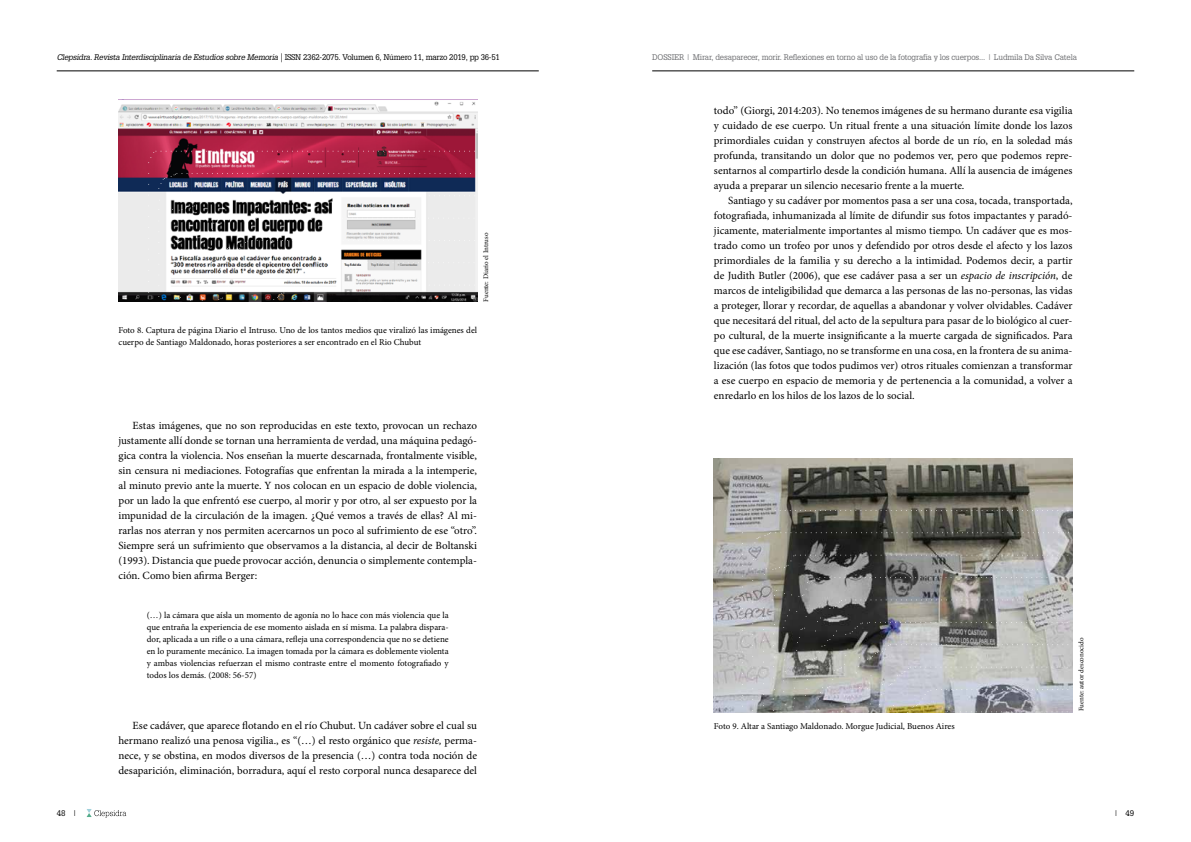
<style>
.page{position:relative;width:1191px;height:842px;background:#fff}
.page>*{position:absolute;margin:0;border:0;box-sizing:border-box;transform-origin:0 0}
.t1{font:11px/15px "Minion Pro";color:#000;text-align:justify}
.t2{font:9px/12px "Minion Pro";color:#000}
.t3{font:italic 8px "Glypha LT Std";letter-spacing:-.03em;color:#000}
.t4{font:8px "Glypha LT Std";letter-spacing:-.02em;color:#6d6e71;scale:.96 1}
.t5{font:8px "Glypha LT Std";color:#000}
.t6{font:7px "Minion Pro";color:#000}
.s1{font-style:normal}
.s2{font-style:italic}
</style>
<div class="page">
<svg style="left:87px;top:809px;width:39px;height:8px"></svg>
<hr style="left:57px;top:71px;width:482px;height:1px;background:#000">
<hr style="left:652px;top:71px;width:482px;height:1px;background:#000">
<img style="left:714px;top:459px;width:358px;height:254px">
<img style="left:118px;top:99px;width:359px;height:203px">
<p class="t3" style="left:57px;top:53px;width:444px">Clepsidra. Revista Interdisciplinaria de Estudios sobre Memoria | <span class="s1">ISSN 2362-2075. Volumen 6, Número 11, marzo 2019, pp 36-51</span></p>
<p class="t4" style="left:652px;top:53px;width:444px">DOSSIER | Mirar, desaparecer, morir. Reflexiones en torno al uso de la fotografía y los cuerpos... | Ludmila Da Silva Catela</p>
<p class="t6" style="left:481px;top:302px;width:70px;rotate:-90deg">Fuente: Diario el Intruso</p>
<p class="t2" style="left:118px;top:324px;width:360px">Foto 8. Captura de página Diario el Intruso. Uno de los tantos medios que viralizó las imágenes del cuerpo de Santiago Maldonado, horas posteriores a ser encontrado en el Rio Chubut</p>
<p class="t1" style="left:118px;top:418px;width:360px;text-indent:14px">Estas imágenes, que no son reproducidas en este texto, provocan un rechazo justamente allí donde se tornan una herramienta de verdad, una máquina pedagó&shy;gica contra la violencia. Nos enseñan la muerte descarnada, frontalmente visible, sin censura ni mediaciones. Fotografías que enfrentan la mirada a la intemperie, al minuto previo ante la muerte. Y nos colocan en un espacio de doble violencia, por un lado la que enfrentó ese cuerpo, al morir y por otro, al ser expuesto por la impunidad de la circulación de la imagen. ¿Qué vemos a través de ellas? Al mi&shy;rarlas nos aterran y nos permiten acercarnos un poco al sufrimiento de ese “otro”.<br>Siempre será un sufrimiento que observamos a la distancia, al decir de Boltanski (1993). Distancia que puede provocar acción, denuncia o simplemente contempla&shy;ción. Como bien afirma Berger:</p>
<p class="t2" style="left:147px;top:609px;width:303px;text-align:justify">(…) la cámara que aísla un momento de agonía no lo hace con más violencia que la que entraña la experiencia de ese momento aislada en sí misma. La palabra dispara&shy;dor, aplicada a un rifle o a una cámara, refleja una correspondencia que no se detiene en lo puramente mecánico. La imagen tomada por la cámara es doblemente violenta y ambas violencias refuerzan el mismo contraste entre el momento fotografiado y todos los demás. (2008: 56-57)</p>
<p class="t1" style="left:118px;top:718px;width:360px;text-indent:14px">Ese cadáver, que aparece flotando en el río Chubut. Un cadáver sobre el cual su hermano realizó una penosa vigilia., es “(…) el resto orgánico que <span class="s2">resiste,</span> perma&shy;nece, y se obstina, en modos diversos de la presencia (…) contra toda noción de desaparición, eliminación, borradura, aquí el resto corporal nunca desaparece del</p>
<p class="t1" style="left:714px;top:103px;width:360px">todo” (Giorgi, 2014:203). No tenemos imágenes de su hermano durante esa vigilia y cuidado de ese cuerpo. Un ritual frente a una situación límite donde los lazos primordiales cuidan y construyen afectos al borde de un río, en la soledad más profunda, transitando un dolor que no podemos ver, pero que podemos repre&shy;sentarnos al compartirlo desde la condición humana. Allí la ausencia de imágenes ayuda a preparar un silencio necesario frente a la muerte.</p>
<p class="t1" style="left:714px;top:193px;width:360px;text-indent:14px">Santiago y su cadáver por momentos pasa a ser una cosa, tocada, transportada, fotografiada, inhumanizada al límite de difundir sus fotos impactantes y paradó&shy;jicamente, materialmente importantes al mismo tiempo. Un cadáver que es mos&shy;trado como un trofeo por unos y defendido por otros desde el afecto y los lazos primordiales de la familia y su derecho a la intimidad. Podemos decir, a partir de Judith Butler (2006), que ese cadáver pasa a ser un <span class="s2">espacio de inscripción</span>, de marcos de inteligibilidad que demarca a las personas de las no-personas, las vidas a proteger, llorar y recordar, de aquellas a abandonar y volver olvidables. Cadáver que necesitará del ritual, del acto de la sepultura para pasar de lo biológico al cuer&shy;po cultural, de la muerte insignificante a la muerte cargada de significados. Para que ese cadáver, Santiago, no se transforme en una cosa, en la frontera de su anima&shy;lización (las fotos que todos pudimos ver) otros rituales comienzan a transformar a ese cuerpo en espacio de memoria y de pertenencia a la comunidad, a volver a enredarlo en los hilos de los lazos de lo social.</p>
<p class="t2" style="left:714px;top:720px;width:242px">Foto 9. Altar a Santiago Maldonado. Morgue Judicial, Buenos Aires</p>
<p class="t6" style="left:1076px;top:711px;width:75px;rotate:-90deg">Fuente: autor desconocido</p>
<p class="t5" style="left:57px;top:808px;width:22px">48 |</p>
<p class="t5" style="left:1113px;top:808px;width:22px">| 49</p>
</div>
